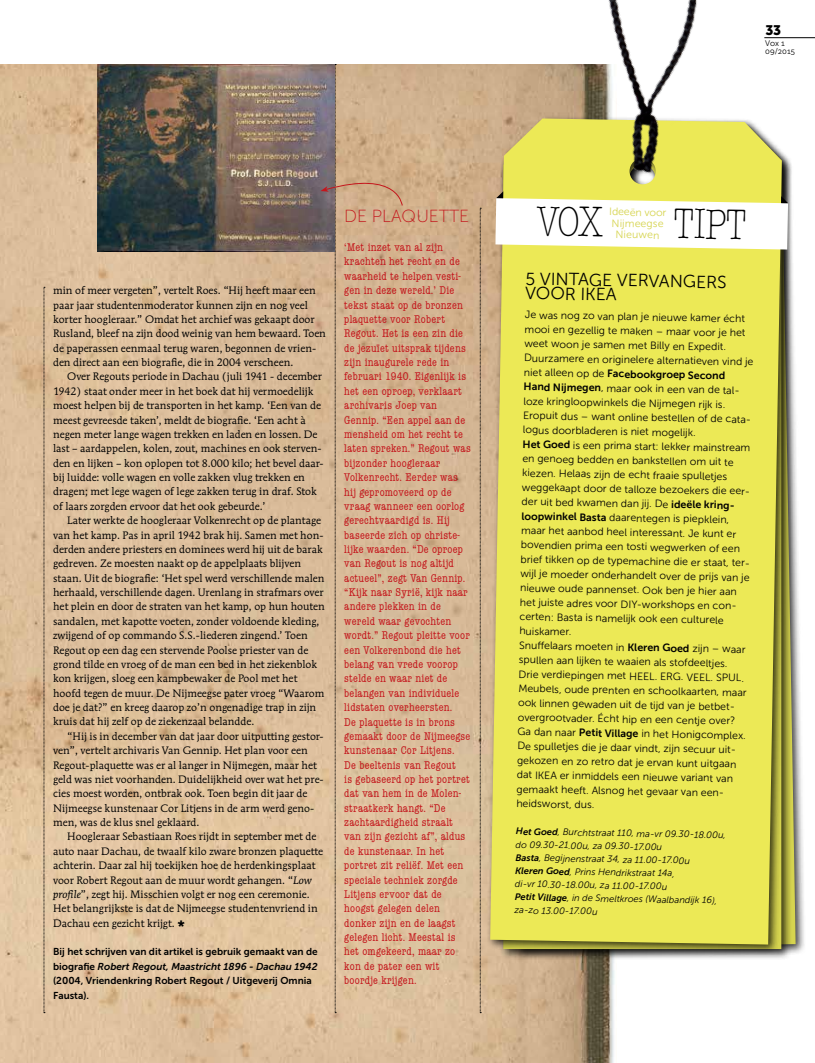
<style>
.page{position:relative;width:815px;height:1063px;background:#fff}
.page>*{position:absolute;margin:0;border:0;box-sizing:border-box;transform-origin:0 0}
.t1{font:300 condensed 43.88px "American Typewriter";color:#000}
.t2{font:17.5px/14.4px "Museo Sans 300";color:#000}
.t3{font:17.5px "Museo Sans 100";color:#c4161c}
.t4{font:13.75px "Museo Sans 900";color:#000}
.t5{font:condensed 11.62px/14.4px "American Typewriter";letter-spacing:.02em;color:#c4161c}
.t6{font:10.62px/14.4px "Mendoza Rom ITC";color:#000}
.t7{font:10.62px/14.4px "Museo Sans 300";color:#000}
.t8{font:10.62px "Museo Sans 700";color:#000}
.t9{font:10.62px/11.2px "Museo Sans 300";color:#d6d44f;text-align:center}
.t10{font:10px/14.4px "Museo Sans 700";color:#000}
.t11{font:italic 9.38px/13.1px "Museo Sans 300";color:#000}
.t12{font:8.12px/8.1px "Museo Sans 300";color:#000}
.s1{font-style:italic}
.s2{font-family:"Museo Sans 700";font-size:16.25px}
.s3{font-family:"Museo Sans 300"}
.s4{font-family:"Museo Sans 700"}
</style>
<div class="page">
<img style="left:0;top:64px;width:615px;height:999px">
<svg style="left:480px;top:244px;width:1px;height:769px"></svg>
<img style="left:97px;top:64px;width:223px;height:187px">
<svg style="left:44px;top:287px;width:1px;height:726px"></svg>
<svg style="left:320px;top:64px;width:83px;height:949px"></svg>
<div style="left:500px;top:119px;width:307px;height:841px;background:#000;opacity:.75"></div>
<div style="left:486px;top:114px;width:307px;height:842px;background:#000;opacity:.75"></div>
<div style="left:490px;top:244px;width:292px;height:701px;background:#ece956"></div>
<img style="left:408px;top:0;width:407px;height:244px">
<svg style="left:495px;top:191px;width:293px;height:59px"></svg>
<p class="t4" style="left:765px;top:23px;width:18px">33</p>
<p class="t12" style="left:765px;top:39px;width:31px">Vox 1<br>09/2015</p>
<p class="t6" style="left:53px;top:283px;width:274px">min of meer vergeten”, vertelt Roes. “Hij heeft maar een paar jaar studentenmoderator kunnen zijn en nog veel korter hoogleraar.” Omdat het archief was gekaapt door Rusland, bleef na zijn dood weinig van hem bewaard. Toen de paperassen eenmaal terug waren, begonnen de vrien&shy;den direct aan een biografie, die in 2004 verscheen.</p>
<p class="t6" style="left:53px;top:369px;width:272px;text-indent:14px">Over Regouts periode in Dachau (juli 1941 - december 1942) staat onder meer in het boek dat hij vermoedelijk moest helpen bij de transporten in het kamp. ‘Een van de meest gevreesde taken’, meldt de biografie. ‘Een acht à negen meter lange wagen trekken en laden en lossen. De last – aardappelen, kolen, zout, machines en ook sterven&shy;den en lijken – kon oplopen tot 8.000 kilo; het bevel daar&shy;bij luidde: volle wagen en volle zakken vlug trekken en dragen; met lege wagen of lege zakken terug in draf. Stok of laars zorgden ervoor dat het ook gebeurde.’</p>
<p class="t6" style="left:53px;top:513px;width:273px;text-indent:14px">Later werkte de hoogleraar Volkenrecht op de plantage van het kamp. Pas in april 1942 brak hij. Samen met hon&shy;derden andere priesters en dominees werd hij uit de barak gedreven. Ze moesten naakt op de appelplaats blijven staan. Uit de biografie: ‘Het spel werd verschillende malen herhaald, verschillende dagen. Urenlang in strafmars over het plein en door de straten van het kamp, op hun houten sandalen, met kapotte voeten, zonder voldoende kleding, zwijgend of op commando S.S.-liederen zingend.’ Toen Regout op een dag een stervende Poolse priester van de grond tilde en vroeg of de man een bed in het ziekenblok kon krijgen, sloeg een kampbewaker de Pool met het hoofd tegen de muur. De Nijmeegse pater vroeg “Waarom doe je dat?” en kreeg daarop zo’n ongenadige trap in zijn kruis dat hij zelf op de ziekenzaal belandde.</p>
<p class="t6" style="left:53px;top:729px;width:272px;text-indent:14px">“Hij is in december van dat jaar door uitputting gestor&shy;ven”, vertelt archivaris Van Gennip. Het plan voor een Regout-plaquette was er al langer in Nijmegen, maar het geld was niet voorhanden. Duidelijkheid over wat het pre&shy;cies moest worden, ontbrak ook. Toen begin dit jaar de Nijmeegse kunstenaar Cor Litjens in de arm werd geno&shy;men, was de klus snel geklaard.</p>
<p class="t6" style="left:53px;top:829px;width:272px;text-indent:14px">Hoogleraar Sebastiaan Roes rijdt in september met de auto naar Dachau, de twaalf kilo zware bronzen plaquette achterin. Daar zal hij toekijken hoe de herdenkingsplaat voor Robert Regout aan de muur wordt gehangen. “<span class="s1">Low profile</span>”, zegt hij. Misschien volgt er nog een ceremonie.<br>Het belangrijkste is dat de Nijmeegse studentenvriend in Dachau een gezicht krijgt. <span class="s2">*</span></p>
<p class="t10" style="left:53px;top:945px;width:266px">Bij het schrijven van dit artikel is gebruik gemaakt van de biografie <span class="s1">Robert Regout, Maastricht 1896 - Dachau 1942 </span>(2004, Vriendenkring Robert Regout / Uitgeverij Omnia Fausta).</p>
<h2 class="t3" style="left:344px;top:207px;width:127px">DE PLAQUETTE</h2>
<p class="t5" style="left:344px;top:240px;width:128px">‘Met inzet van al zijn krachten het recht en de waarheid te helpen vesti&shy;gen in deze wereld.’ Die tekst staat op de bronzen plaquette voor Robert<br>Regout. Het is een zin die de jezuïet uitsprak tijdens zijn inaugurele rede in februari 1940. Eigenlijk is het een oproep, verklaart archivaris Joep van<br>Gennip. “Een appel aan de mensheid om het recht te laten spreken.” Regout was bijzonder hoogleraar<br>Volkenrecht. Eerder was hij gepromoveerd op de vraag wanneer een oorlog gerechtvaardigd is. Hij baseerde zich op christe&shy;lijke waarden. “De oproep van Regout is nog altijd actueel”, zegt Van Gennip. “Kijk naar Syrië, kijk naar andere plekken in de wereld waar gevochten wordt.” Regout pleitte voor een Volkerenbond die het belang van vrede voorop stelde en waar niet de belangen van individuele lidstaten overheersten.<br>De plaquette is in brons gemaakt door de Nijmeegse kunstenaar Cor Litjens.<br>De beeltenis van Regout<br>is gebaseerd op het portret dat van hem in de Molen&shy;straatkerk hangt. “De zachtaardigheid straalt van zijn gezicht af”, aldus de kunstenaar. In het portret zit reliëf. Met een speciale techniek zorgde<br>Litjens ervoor dat de hoogst gelegen delen donker zijn en de laagst gelegen licht. Meestal is het omgekeerd, maar zo kon de pater een wit boordje krijgen.</p>
<p class="t9" style="left:609px;top:206px;width:59px;rotate:1deg">Ideeën voor<br>Nijmeegse<br>Nieuwen</p>
<h1 class="t1" style="left:674px;top:194px;width:75px;rotate:1deg">TIPT</h1>
<h2 class="t2" style="left:526px;top:271px;width:203px;rotate:1deg">5 VINTAGE VERVANGERS<br>VOOR IKEA</h2>
<p class="t7" style="left:525px;top:308px;width:231px;rotate:1deg">Je was nog zo van plan je nieuwe kamer écht mooi en gezellig te maken – maar voor je het weet woon je samen met Billy en Expedit.<br>Duurzamere en originelere alternatieven vind je</p>
<p class="t8" style="left:524px;top:366px;width:203px;rotate:1deg"><span class="s3">niet alleen op de</span> Facebookgroep Second</p>
<p class="t7" style="left:524px;top:379px;width:231px;rotate:1deg"><span class="s4">Hand Nijmegen</span>, maar ook in een van de tal&shy;loze kringloopwinkels die Nijmegen rijk is.<br>Eropuit dus – want online bestellen of de cata&shy;logus doorbladeren is niet mogelijk.<br><span class="s4">Het Goed</span> is een prima start: lekker mainstream en genoeg bedden en bankstellen om uit te kiezen. Helaas zijn de echt fraaie spulletjes weggekaapt door de talloze bezoekers die eer&shy;der uit bed kwamen dan jij. De <span class="s4">ideële kring&shy;loopwinkel Basta</span> daarentegen is piepklein, maar het aanbod heel interessant. Je kunt er bovendien prima een tosti wegwerken of een brief tikken op de typemachine die er staat, ter&shy;wijl je moeder onderhandelt over de prijs van je nieuwe oude pannenset. Ook ben je hier aan het juiste adres voor DIY-workshops en con&shy;certen: Basta is namelijk ook een culturele huiskamer.<br>Snuff elaars moeten in <span class="s4">Kleren Goed</span> zijn – waar spullen aan lijken te waaien als stofdeeltjes.<br>Drie verdiepingen met HEEL. ERG. VEEL. SPUL.<br>Meubels, oude prenten en schoolkaarten, maar ook linnen gewaden uit de tijd van je betbet&shy;overgrootvader. Écht hip en een centje over?<br>Ga dan naar <span class="s4">Petit Village</span> in het Honigcomplex.<br>De spulletjes die je daar vindt, zijn secuur uit&shy;gekozen en zo retro dat je ervan kunt uitgaan dat IKEA er inmiddels een nieuwe variant van gemaakt heeft. Alsnog het gevaar van een&shy;heidsworst, dus.</p>
<p class="t11" style="left:516px;top:825px;width:212px;rotate:1deg"><span class="s4">Het Goed</span>, Burchtstraat 110, ma-vr 09.30-18.00u, do 09.30-21.00u, za 09.30-17.00u<br><span class="s4">Basta</span>, Begijnenstraat 34, za 11.00-17.00u<br><span class="s4">Kleren Goed</span>, Prins Hendrikstraat 14a,<br>di-vr 10.30-18.00u, za 11.00-17.00u<br><span class="s4">Petit Village</span>, in de Smeltkroes (Waalbandijk 16), za-zo 13.00-17.00u</p>
</div>
